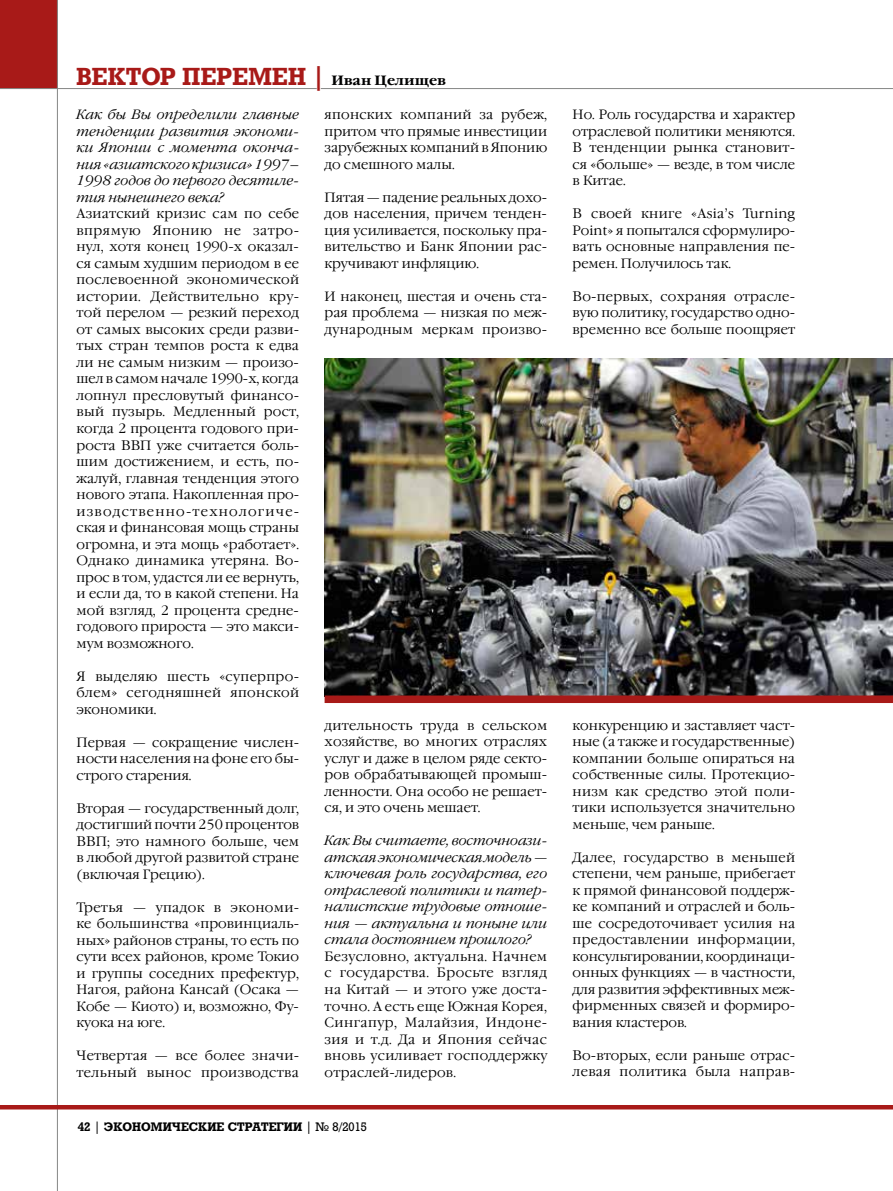
<style>
.page{position:relative;width:893px;height:1191px;background:#fff}
.page>*{position:absolute;margin:0;border:0;box-sizing:border-box;transform-origin:0 0}
.t1{font:700 24px "Rodeo";letter-spacing:.005em;color:#a81a18}
.t2{font:300 13.5px/16.5px "Garamond C";letter-spacing:.005em;color:#000;text-align:justify}
.t3{font:italic 300 13.5px/16.5px "Garamond C";color:#000;text-align:justify}
.t4{font:300 13.5px/16.5px "Garamond C";letter-spacing:.025em;color:#000}
.t5{font:300 13.5px/16.5px "Garamond C";letter-spacing:.03em;color:#000}
.t6{font:700 12px "Rodeo";color:#000}
.s1{font-family:"Garamond C";font-size:13.5px;color:#000}
.s2{font-weight:400}
</style>
<div class="page">
<div style="left:0;top:0;width:58px;height:89px;background:#a81a18"></div>
<hr style="left:57px;top:0;width:1px;height:1191px;background:#868786">
<hr style="left:0;top:88px;width:893px;height:1px;background:#868786">
<hr style="left:0;top:1105px;width:893px;height:4px;background:#a81a18">
<img style="left:325px;top:358px;width:568px;height:337px">
<div style="left:325px;top:695px;width:568px;height:8px;background:#a81a18"></div>
<h1 class="t1" style="left:77px;top:62px;width:371px">ВЕКТОР ПЕРЕМЕН | <span class="s1">Иван Целищев</span></h1>
<p class="t3" style="left:77px;top:107px;width:224px">Как бы Вы определили главные тенденции развития экономи&shy;ки Японии с момента оконча&shy;ния «азиатского кризиса» 1997– 1998 годов до первого десятиле&shy;тия нынешнего века?</p>
<p class="t2" style="left:77px;top:206px;width:224px">Азиатский кризис сам по себе впрямую Японию не затро&shy;нул, хотя конец 1990-х оказал&shy;ся самым худшим периодом в ее послевоенной экономической истории. Действительно кру&shy;той перелом — резкий переход от самых высоких среди разви&shy;тых стран темпов роста к едва ли не самым низким — произо&shy;шел в самом начале 1990-х, когда лопнул пресловутый финансо&shy;вый пузырь. Медленный рост, когда 2 процента годового при&shy;роста ВВП уже считается боль&shy;шим достижением, и есть, по&shy;жалуй, главная тенденция этого нового этапа. Накопленная про&shy;изводственно-технологиче&shy;ская и финансовая мощь страны огромна, и эта мощь «работает».<br>Однако динамика утеряна. Во&shy;прос в том, удастся ли ее вернуть, и если да, то в какой степени. На мой взгляд, 2 процента средне&shy;годового прироста — это макси&shy;мум возможного.</p>
<p class="t2" style="left:77px;top:668px;width:224px">Я выделяю шесть «суперпро&shy;блем» сегодняшней японской экономики.</p>
<p class="t2" style="left:77px;top:734px;width:224px">Первая — сокращение числен&shy;ности населения на фоне его бы&shy;строго старения.</p>
<p class="t2" style="left:77px;top:800px;width:224px">Вторая — государственный долг, достигший почти 250 процентов ВВП; это намного больше, чем в любой другой развитой стране (включая Грецию).</p>
<p class="t2" style="left:77px;top:899px;width:224px">Третья — упадок в экономи&shy;ке большинства «провинциаль&shy;ных» районов страны, то есть по сути всех районов, кроме Токио и группы соседних префектур, Нагоя, района Кансай (Осака — Кобе — Киото) и, возможно, Фу&shy;куока на юге.</p>
<p class="t5" style="left:77px;top:1047px;width:224px">Четвертая — все более значи&shy;тельный вынос производства</p>
<p class="t2" style="left:325px;top:107px;width:224px">японских компаний за рубеж, притом что прямые инвестиции зарубежных компаний в Японию до смешного малы.</p>
<p class="t2" style="left:325px;top:189px;width:224px">Пятая — падение реальных дохо&shy;дов населения, причем тенден&shy;ция усиливается, поскольку пра&shy;вительство и Банк Японии рас&shy;кручивают инфляцию.</p>
<p class="t2" style="left:325px;top:288px;width:224px">И наконец, шестая и очень ста&shy;рая проблема — низкая по меж&shy;дународным меркам произво-</p>
<p class="t2" style="left:325px;top:717px;width:224px">дительность труда в сельском хозяйстве, во многих отраслях услуг и даже в целом ряде секто&shy;ров обрабатывающей промыш&shy;ленности. Она особо не решает&shy;ся, и это очень мешает.</p>
<p class="t3" style="left:325px;top:833px;width:224px">Как Вы считаете, восточноази&shy;атская экономическая модель — ключевая роль государства, его отраслевой политики и патер&shy;налистские трудовые отноше&shy;ния — актуальна и поныне или стала достоянием прошлого?</p>
<p class="t2" style="left:325px;top:948px;width:224px">Безусловно, актуальна. Начнем с государства. Бросьте взгляд на Китай — и этого уже доста&shy;точно. А есть еще Южная Корея, Сингапур, Малайзия, Индоне&shy;зия и т.д. Да и Япония сейчас вновь усиливает господдержку отраслей-лидеров.</p>
<p class="t6" style="left:78px;top:1119px;width:291px">42 <span class="s2">|</span> ЭКОНОМИЧЕСКИЕ СТРАТЕГИИ <span class="s2">| № 8/2015</span></p>
<p class="t2" style="left:573px;top:107px;width:224px">Но. Роль государства и характер отраслевой политики меняются.<br>В тенденции рынка становит&shy;ся «больше» — везде, в том числе в Китае.</p>
<p class="t2" style="left:573px;top:206px;width:224px">В своей книге «Asia’s Turning Point» я попытался сформулиро&shy;вать основные направления пе&shy;ремен. Получилось так.</p>
<p class="t2" style="left:573px;top:288px;width:224px">Во-первых, сохраняя отрасле&shy;вую политику, государство одно&shy;временно все больше поощряет</p>
<p class="t2" style="left:573px;top:717px;width:224px">конкуренцию и заставляет част&shy;ные (а также и государственные) компании больше опираться на собственные силы. Протекцио&shy;низм как средство этой поли&shy;тики используется значительно меньше, чем раньше.</p>
<p class="t2" style="left:573px;top:849px;width:224px">Далее, государство в меньшей степени, чем раньше, прибегает к прямой финансовой поддерж&shy;ке компаний и отраслей и боль&shy;ше сосредоточивает усилия на предоставлении информации, консультировании, координаци&shy;онных функциях — в частности, для развития эффективных меж&shy;фирменных связей и формиро&shy;вания кластеров.</p>
<p class="t4" style="left:573px;top:1047px;width:224px">Во-вторых, если раньше отрас&shy;левая политика была направ-</p>
</div>
